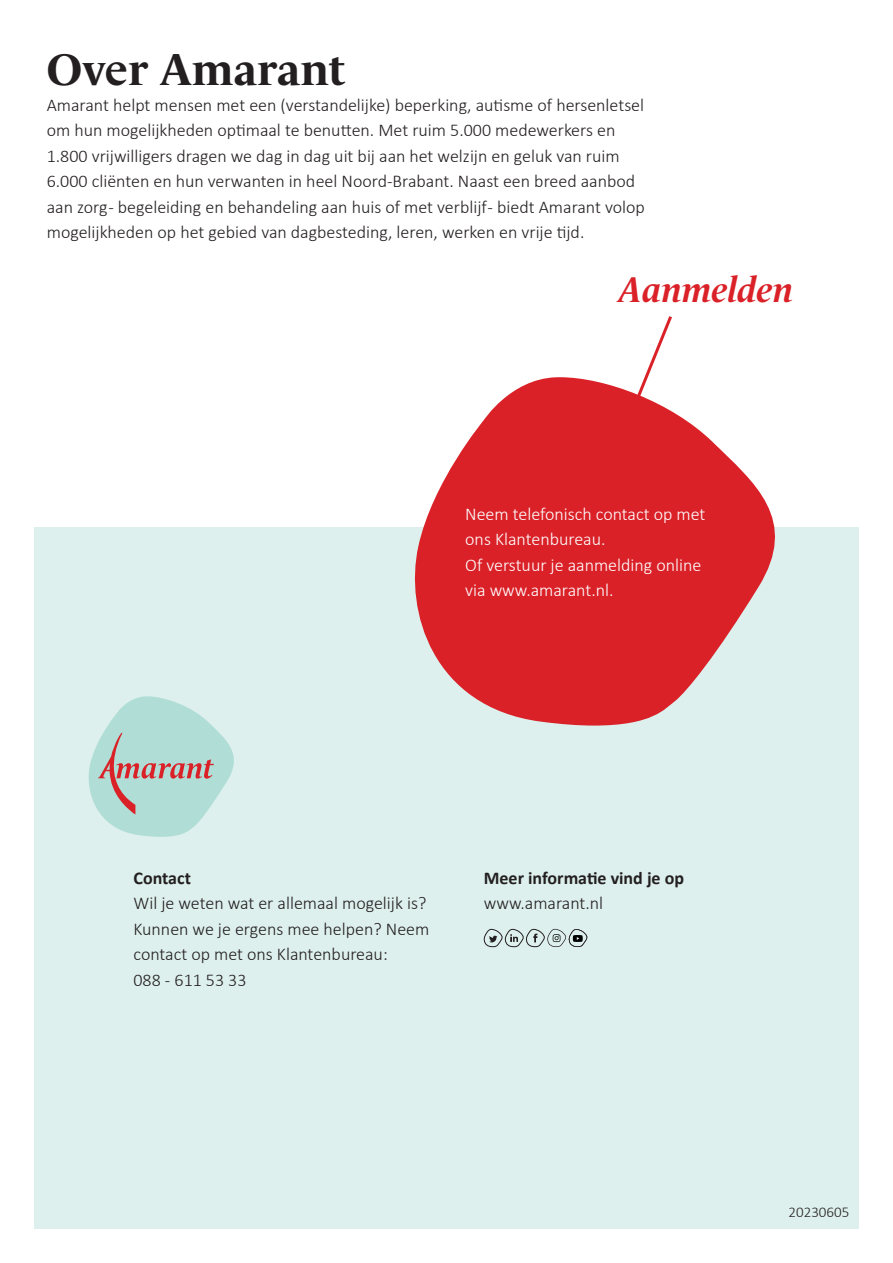
<style>
.page{position:relative;width:893px;height:1263px;background:#fff}
.page>*{position:absolute;margin:0;border:0;box-sizing:border-box;transform-origin:0 0}
.Kop_groot_zwart{font:700 45px "Le Monde Livre Std";color:#231f20}
.Kop_groot_rood_cursi{font:italic 700 36px "Le Monde Livre Std";color:#da2128}
.Kopje_12_pt_vet{font:300 18px/25.5px "Calibri";color:#231f20}
.Standaardtekst_wit{font:300 18px/25.5px "Calibri";color:#fff}
.Kopje_12_pt_vet-2{font:700 18px "Calibri";color:#231f20}
.t1{font:300 15px "Calibri";color:#231f20}
</style>
<div class="page">
<div style="left:34px;top:527px;width:825px;height:702px;background:#ddf0ed"></div>
<svg style="left:484px;top:929px;width:103px;height:18px"></svg>
<svg style="left:89px;top:696px;width:145px;height:141px"></svg>
<svg style="left:644px;top:316px;width:28px;height:61px"></svg>
<svg style="left:414px;top:377px;width:361px;height:348px;fill:#da2128"></svg>
<p class="Kop_groot_zwart" style="left:47px;top:44px;width:300px">Over Amarant</p>
<p class="Kopje_12_pt_vet" style="left:47px;top:92px;width:600px">Amarant helpt mensen met een (verstandelijke) beperking, autisme of hersenletsel om hun mogelijkheden optimaal te benutten. Met ruim 5.000 medewerkers en 1.800 vrijwilligers dragen we dag in dag uit bij aan het welzijn en geluk van ruim 6.000 cliënten en hun verwanten in heel Noord-Brabant. Naast een breed aanbod aan zorg - begeleiding en behandeling aan huis of met verblijf - biedt Amarant volop mogelijkheden op het gebied van dagbesteding, leren, werken en vrije tijd.</p>
<p class="Kop_groot_rood_cursi" style="left:618px;top:269px;width:177px">Aanmelden</p>
<p class="Standaardtekst_wit" style="left:465px;top:501px;width:242px">Neem telefonisch contact op met ons Klantenbureau.<br>Of verstuur je aanmelding online via www.amarant.nl.</p>
<p class="Kopje_12_pt_vet-2" style="left:134px;top:865px;width:59px">Contact</p>
<p class="Kopje_12_pt_vet" style="left:134px;top:890px;width:297px">Wil je weten wat er allemaal mogelijk is?<br>Kunnen we je ergens mee helpen? Neem contact op met ons Klantenbureau:</p>
<p class="Kopje_12_pt_vet" style="left:134px;top:967px;width:115px">088 - 611 53 33</p>
<p class="Kopje_12_pt_vet-2" style="left:484px;top:865px;width:202px">Meer informatie vind je op</p>
<p class="Kopje_12_pt_vet" style="left:484px;top:890px;width:121px">www.amarant.nl</p>
<p class="t1" style="left:788px;top:1202px;width:62px">20230605</p>
</div>
